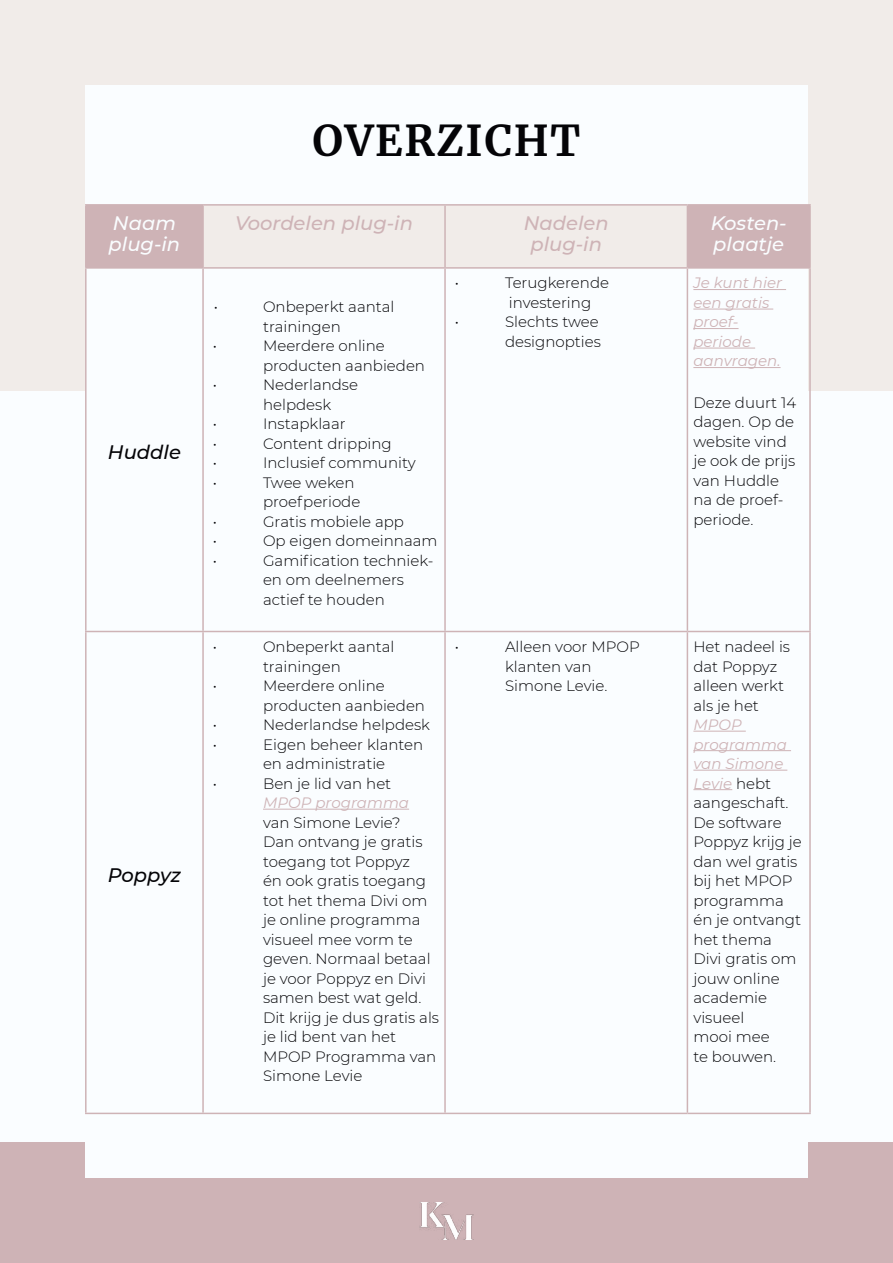
<style>
.page{position:relative;width:893px;height:1263px;background:#fafdff}
.page>*{position:absolute;margin:0;border:0;box-sizing:border-box;transform-origin:0 0}
.t1{font:700 42px "Merriweather";letter-spacing:.04em;color:#040407}
.t2{font:italic 500 19.5px/21px "Montserrat";color:#ceb3b6;text-align:center}
.t3{font:italic 500 19.5px/21px "Montserrat";color:#fafdff}
.t4{font:italic 500 19.5px "Montserrat";color:#040407}
.t5{font:300 15px/19.5px "Montserrat";color:#040407}
.t6{font:italic 15px/19.5px "Montserrat";color:#ceb3b6}
.s1{font-weight:400;font-style:italic;color:#ceb3b6}
</style>
<div class="page">
<div style="left:0;top:0;width:893px;height:390px;background:#f1ece9"></div>
<div style="left:0;top:1142px;width:893px;height:121px;background:#ceb3b6"></div>
<div style="left:85px;top:85px;width:723px;height:1093px;background:#fafdff"></div>
<img style="left:420px;top:1202px;width:53px;height:37px">
<div style="left:87px;top:206px;width:722px;height:61px;background:#ceb3b6"></div>
<div style="left:204px;top:206px;width:483px;height:61px;background:#f1ece9"></div>
<hr style="left:85px;top:204px;width:118px;height:2px;background:#ceb3b6">
<hr style="left:85px;top:206px;width:2px;height:61px;background:#ceb3b6">
<hr style="left:203px;top:204px;width:242px;height:2px;background:#ceb3b6">
<hr style="left:202px;top:206px;width:2px;height:61px;background:#ceb3b6">
<hr style="left:445px;top:204px;width:242px;height:2px;background:#ceb3b6">
<hr style="left:444px;top:206px;width:2px;height:61px;background:#ceb3b6">
<hr style="left:687px;top:204px;width:124px;height:2px;background:#ceb3b6">
<hr style="left:687px;top:206px;width:1px;height:61px;background:#ceb3b6">
<hr style="left:809px;top:206px;width:2px;height:61px;background:#ceb3b6">
<hr style="left:85px;top:267px;width:118px;height:2px;background:#ceb3b6">
<hr style="left:85px;top:269px;width:2px;height:362px;background:#ceb3b6">
<hr style="left:203px;top:267px;width:242px;height:2px;background:#ceb3b6">
<hr style="left:202px;top:269px;width:2px;height:362px;background:#ceb3b6">
<hr style="left:445px;top:267px;width:242px;height:2px;background:#ceb3b6">
<hr style="left:444px;top:269px;width:2px;height:362px;background:#ceb3b6">
<hr style="left:687px;top:267px;width:124px;height:2px;background:#ceb3b6">
<hr style="left:687px;top:269px;width:1px;height:362px;background:#ceb3b6">
<hr style="left:809px;top:269px;width:2px;height:362px;background:#ceb3b6">
<hr style="left:85px;top:631px;width:118px;height:1px;background:#ceb3b6">
<hr style="left:85px;top:632px;width:2px;height:481px;background:#ceb3b6">
<hr style="left:203px;top:631px;width:242px;height:1px;background:#ceb3b6">
<hr style="left:202px;top:632px;width:2px;height:481px;background:#ceb3b6">
<hr style="left:445px;top:631px;width:242px;height:1px;background:#ceb3b6">
<hr style="left:444px;top:632px;width:2px;height:481px;background:#ceb3b6">
<hr style="left:687px;top:631px;width:124px;height:1px;background:#ceb3b6">
<hr style="left:687px;top:632px;width:1px;height:481px;background:#ceb3b6">
<hr style="left:809px;top:632px;width:2px;height:481px;background:#ceb3b6">
<hr style="left:85px;top:1113px;width:118px;height:1px;background:#ceb3b6">
<hr style="left:203px;top:1113px;width:242px;height:1px;background:#ceb3b6">
<hr style="left:445px;top:1113px;width:242px;height:1px;background:#ceb3b6">
<hr style="left:687px;top:1113px;width:124px;height:1px;background:#ceb3b6">
<hr style="left:693px;top:289px;width:93px;height:1px;background:#ceb3b6">
<hr style="left:693px;top:309px;width:80px;height:1px;background:#ceb3b6">
<hr style="left:693px;top:328px;width:45px;height:1px;background:#ceb3b6">
<hr style="left:693px;top:348px;width:62px;height:1px;background:#ceb3b6">
<hr style="left:693px;top:367px;width:88px;height:1px;background:#ceb3b6">
<hr style="left:263px;top:809px;width:146px;height:1px;background:#ceb3b6">
<hr style="left:693px;top:731px;width:53px;height:1px;background:#ceb3b6">
<hr style="left:693px;top:750px;width:98px;height:1px;background:#ceb3b6">
<hr style="left:693px;top:770px;width:94px;height:1px;background:#ceb3b6">
<hr style="left:693px;top:789px;width:39px;height:1px;background:#ceb3b6">
<h1 class="t1" style="left:312px;top:112px;width:270px">OVERZICHT</h1>
<h2 class="t3" style="left:109px;top:212px;width:73px">Naam plug-in</h2>
<h2 class="t2" style="left:235px;top:212px;width:180px">Voordelen plug-in</h2>
<h2 class="t2" style="left:524px;top:212px;width:86px">Nadelen plug-in</h2>
<h2 class="t3" style="left:711px;top:212px;width:78px">Kosten&shy;plaatje</h2>
<h2 class="t4" style="left:108px;top:439px;width:74px">Huddle</h2>
<h2 class="t4" style="left:108px;top:861px;width:75px">Poppyz</h2>
<p class="t5" style="left:214px;top:297px;width:6px">•</p>
<p class="t5" style="left:263px;top:297px;width:133px">Onbeperkt aantal trainingen</p>
<p class="t5" style="left:213px;top:336px;width:6px">•</p>
<p class="t5" style="left:263px;top:336px;width:164px">Meerdere online producten aanbieden</p>
<p class="t5" style="left:213px;top:375px;width:6px">•</p>
<p class="t5" style="left:263px;top:375px;width:97px">Nederlandse helpdesk</p>
<p class="t5" style="left:213px;top:414px;width:6px">•</p>
<p class="t5" style="left:263px;top:414px;width:84px">Instapklaar</p>
<p class="t5" style="left:213px;top:433px;width:6px">•</p>
<p class="t5" style="left:263px;top:433px;width:130px">Content dripping</p>
<p class="t5" style="left:213px;top:453px;width:6px">•</p>
<p class="t5" style="left:263px;top:453px;width:154px">Inclusief community</p>
<p class="t5" style="left:213px;top:472px;width:6px">•</p>
<p class="t5" style="left:263px;top:472px;width:99px">Twee weken proefperiode</p>
<p class="t5" style="left:213px;top:511px;width:6px">•</p>
<p class="t5" style="left:263px;top:511px;width:143px">Gratis mobiele app</p>
<p class="t5" style="left:213px;top:531px;width:6px">•</p>
<p class="t5" style="left:263px;top:531px;width:176px">Op eigen domeinnaam</p>
<p class="t5" style="left:213px;top:550px;width:6px">•</p>
<p class="t5" style="left:263px;top:550px;width:172px">Gamification techniek&shy;en om deelnemers actief te houden</p>
<p class="t5" style="left:213px;top:636px;width:6px">•</p>
<p class="t5" style="left:263px;top:636px;width:133px">Onbeperkt aantal trainingen</p>
<p class="t5" style="left:213px;top:675px;width:6px">•</p>
<p class="t5" style="left:263px;top:675px;width:164px">Meerdere online producten aanbieden</p>
<p class="t5" style="left:213px;top:714px;width:6px">•</p>
<p class="t5" style="left:263px;top:714px;width:169px">Nederlandse helpdesk</p>
<p class="t5" style="left:213px;top:734px;width:6px">•</p>
<p class="t5" style="left:263px;top:734px;width:162px">Eigen beheer klanten en administratie</p>
<p class="t5" style="left:213px;top:773px;width:6px">•</p>
<p class="t5" style="left:263px;top:773px;width:130px">Ben je lid van het</p>
<p class="t6" style="left:263px;top:792px;width:148px">MPOP programma</p>
<p class="t5" style="left:263px;top:812px;width:178px">van Simone Levie?<br>Dan ontvang je gratis toegang tot Poppyz<br>én ook gratis toegang tot het thema Divi om je online programma visueel mee vorm te geven. Normaal betaal je voor Poppyz en Divi samen best wat geld.<br>Dit krijg je dus gratis als je lid bent van het<br>MPOP Programma van<br>Simone Levie</p>
<p class="t5" style="left:455px;top:273px;width:6px">•</p>
<p class="t5" style="left:505px;top:273px;width:106px">Terugkerende investering</p>
<p class="t5" style="left:455px;top:312px;width:6px">•</p>
<p class="t5" style="left:505px;top:312px;width:97px">Slechts twee designopties</p>
<p class="t6" style="left:693px;top:273px;width:90px">Je kunt hier een gratis proef&shy;periode aanvragen.</p>
<p class="t5" style="left:693px;top:392px;width:104px">Deze duurt 14 dagen. Op de website vind je ook de prijs van Huddle na de proef&shy;periode.</p>
<p class="t5" style="left:455px;top:636px;width:6px">•</p>
<p class="t5" style="left:505px;top:636px;width:136px">Alleen voor MPOP klanten van<br>Simone Levie.</p>
<p class="t5" style="left:693px;top:636px;width:98px">Het nadeel is dat Poppyz alleen werkt als je het</p>
<p class="t5" style="left:693px;top:714px;width:110px"><span class="s1">MPOP programma van Simone<br>Levie</span> hebt aangeschaft.<br>De software<br>Poppyz krijg je dan wel gratis bij het MPOP programma én je ontvangt het thema<br>Divi gratis om jouw online academie visueel<br>mooi mee<br>te bouwen.</p>
</div>
